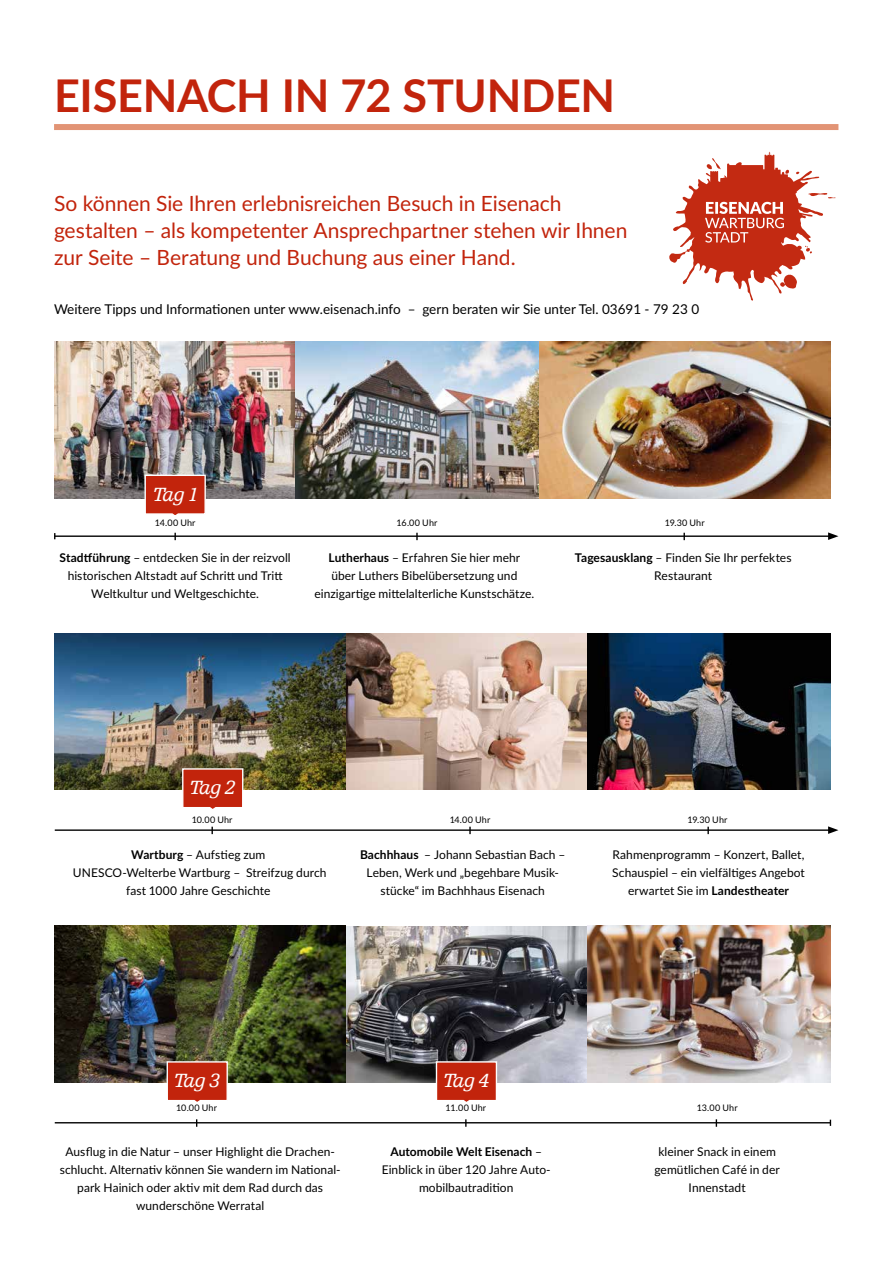
<style>
.page{position:relative;width:893px;height:1263px;background:#fff}
.page>*{position:absolute;margin:0;border:0;box-sizing:border-box;transform-origin:0 0}
.t1{font:700 45px "Lato";letter-spacing:-.005em;color:#c2240c}
.t2{font:21px/27px "Lato";letter-spacing:-.005em;color:#c2240c}
.t3{font:italic 20.25px "Egyptienne F";letter-spacing:-.1em;color:#fff}
.t4{font:13.5px "Lato";color:#000}
.t5{font:12px/18px "Lato";letter-spacing:.005em;color:#000;text-align:center}
.t6{font:9px "Lato";letter-spacing:.015em;color:#000}
.s1{font-weight:700}
</style>
<div class="page">
<img style="left:55px;top:633px;width:775px;height:157px">
<img style="left:55px;top:341px;width:775px;height:157px">
<img style="left:54px;top:926px;width:776px;height:156px">
<hr style="left:55px;top:535px;width:775px;height:2px;background:#000">
<svg style="left:828px;top:532px;width:10px;height:8px"></svg>
<svg style="left:144px;top:474px;width:63px;height:41px;background:#c7412c"></svg>
<svg style="left:174px;top:533px;width:2px;height:7px"></svg>
<svg style="left:416px;top:533px;width:2px;height:7px"></svg>
<svg style="left:683px;top:533px;width:2px;height:7px"></svg>
<hr style="left:55px;top:829px;width:775px;height:2px;background:#000">
<svg style="left:828px;top:826px;width:10px;height:8px"></svg>
<svg style="left:211px;top:827px;width:2px;height:7px"></svg>
<svg style="left:469px;top:827px;width:2px;height:7px"></svg>
<svg style="left:707px;top:827px;width:2px;height:7px"></svg>
<hr style="left:55px;top:1122px;width:775px;height:1px;background:#000">
<svg style="left:465px;top:1119px;width:2px;height:8px"></svg>
<svg style="left:181px;top:767px;width:63px;height:42px;background:#c5412c"></svg>
<svg style="left:435px;top:1060px;width:63px;height:42px;background:#c4412e"></svg>
<div style="left:54px;top:124px;width:784px;height:6px;background:#e29475"></div>
<svg style="left:166px;top:1060px;width:63px;height:42px;background:#c5422d"></svg>
<svg style="left:669px;top:152px;width:167px;height:149px"></svg>
<h1 class="t1" style="left:54px;top:63px;width:563px">EISENACH IN 72 STUNDEN</h1>
<h2 class="t2" style="left:54px;top:189px;width:575px">So können Sie Ihren erlebnisreichen Besuch in Eisenach gestalten – als kompetenter Ansprechpartner stehen wir Ihnen zur Seite – Beratung und Buchung aus einer Hand.</h2>
<p class="t4" style="left:54px;top:299px;width:647px">Weitere Tipps und Informationen unter www.eisenach.info – gern beraten wir Sie unter Tel. 03691 - 79 23 0</p>
<h3 class="t3" style="left:153px;top:483px;width:48px">Tag 1</h3>
<p class="t6" style="left:155px;top:516px;width:42px">14.00 Uhr</p>
<p class="t6" style="left:397px;top:516px;width:42px">16.00 Uhr</p>
<p class="t6" style="left:665px;top:516px;width:41px">19.30 Uhr</p>
<p class="t5" style="left:60px;top:548px;width:233px"><span class="s1">Stadtführung</span> – entdecken Sie in der reizvoll historischen Altstadt auf Schritt und Tritt<br>Weltkultur und Weltgeschichte.</p>
<p class="t5" style="left:314px;top:548px;width:221px"><span class="s1">Lutherhaus</span> – Erfahren Sie hier mehr<br>über Luthers Bibelübersetzung und einzigartige mittelalterliche Kunstschätze.</p>
<p class="t5" style="left:575px;top:548px;width:218px"><span class="s1">Tagesausklang</span> – Finden Sie Ihr perfektes<br>Restaurant</p>
<h3 class="t3" style="left:189px;top:777px;width:48px">Tag 2</h3>
<p class="t6" style="left:192px;top:813px;width:42px">10.00 Uhr</p>
<p class="t6" style="left:450px;top:813px;width:42px">14.00 Uhr</p>
<p class="t6" style="left:687px;top:813px;width:41px">19.30 Uhr</p>
<p class="t5" style="left:73px;top:845px;width:255px"><span class="s1">Wartburg</span> – Aufstieg zum<br>UNESCO-Welterbe Wartburg – Streifzug durch fast 1000 Jahre Geschichte</p>
<p class="t5" style="left:360px;top:845px;width:207px"><span class="s1">Bachhhaus</span> – Johann Sebastian Bach –<br>Leben, Werk und „begehbare Musik&shy;stücke“ im Bachhhaus Eisenach</p>
<p class="t5" style="left:612px;top:845px;width:194px">Rahmenprogramm – Konzert, Ballet,<br>Schauspiel – ein vielfältiges Angebot erwartet Sie im <span class="s1">Landestheater</span></p>
<h3 class="t3" style="left:174px;top:1069px;width:48px">Tag 3</h3>
<h3 class="t3" style="left:443px;top:1069px;width:48px">Tag 4</h3>
<p class="t6" style="left:176px;top:1101px;width:42px">10.00 Uhr</p>
<p class="t6" style="left:445px;top:1101px;width:42px">11.00 Uhr</p>
<p class="t6" style="left:697px;top:1101px;width:42px">13.00 Uhr</p>
<p class="t5" style="left:60px;top:1142px;width:282px">Ausflug in die Natur – unser Highlight die Drachen&shy;schlucht. Alternativ können Sie wandern im National&shy;park Hainich oder aktiv mit dem Rad durch das wunderschöne Werratal</p>
<p class="t5" style="left:382px;top:1142px;width:170px"><span class="s1">Automobile Welt Eisenach</span> –<br>Einblick in über 120 Jahre Auto&shy;mobilbautradition</p>
<p class="t5" style="left:654px;top:1142px;width:127px">kleiner Snack in einem gemütlichen Café in der<br>Innenstadt</p>
</div>
